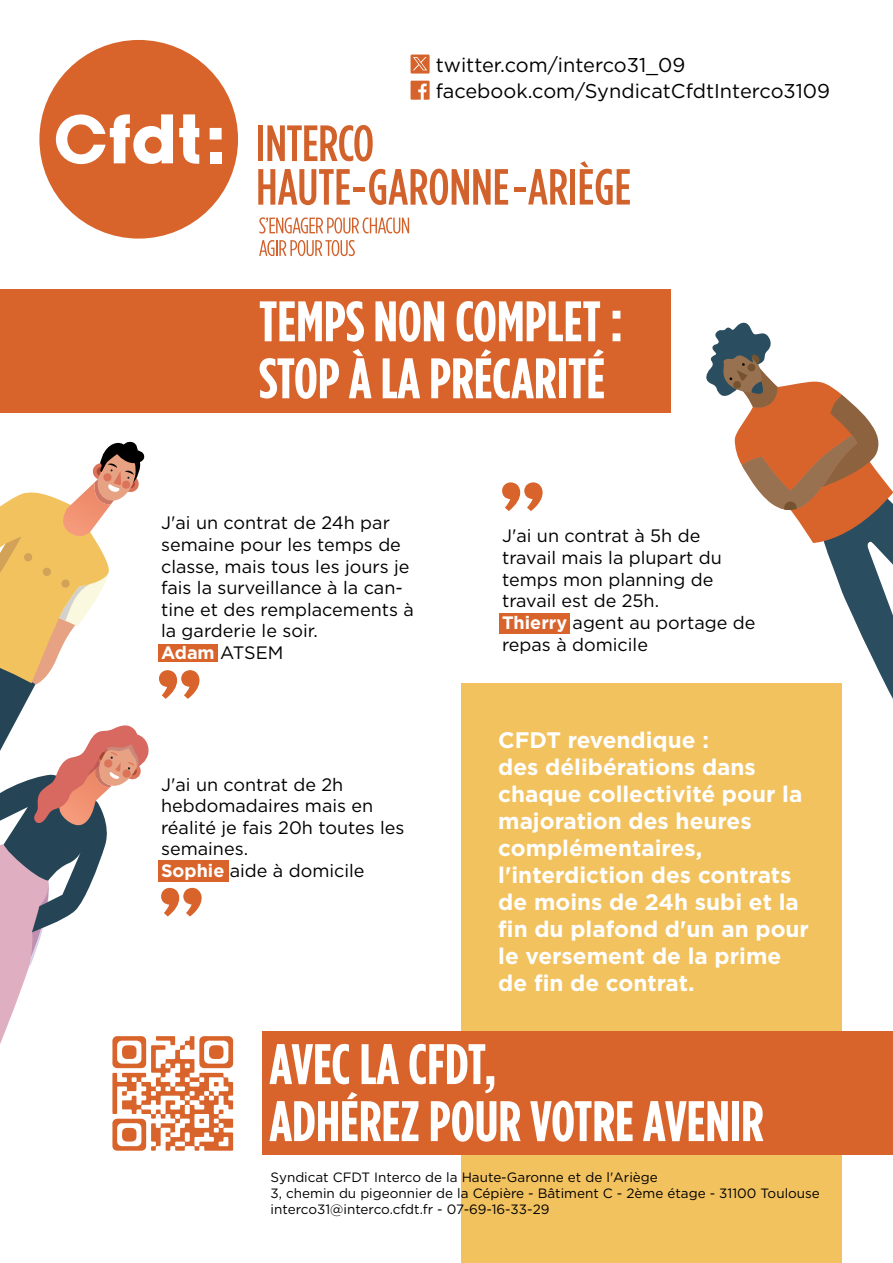
<style>
.page{position:relative;width:893px;height:1263px;background:#fff}
.page>*{position:absolute;margin:0;border:0;box-sizing:border-box;transform-origin:0 0}
.t1{font:700 57px/57px "Gotham Condensed";color:#fff}
.t2{font:700 22.5px/27px "Gotham";color:#fff}
.t3{font:19.95px/26.1px "Gotham";color:#000}
.t4{font:18px/21.6px "Gotham";color:#000}
.t5{font:13.5px/16.2px "Gotham";color:#000}
.s1{font-weight:700;color:#fff}
</style>
<div class="page">
<div style="left:499px;top:613px;width:71px;height:21px;background:#d8642c"></div>
<div style="left:461px;top:683px;width:380px;height:580px;background:#f2c25f"></div>
<div style="left:263px;top:1032px;width:630px;height:123px;background:#d8642c"></div>
<div style="left:0;top:289px;width:670px;height:123px;background:#d8642c"></div>
<div style="left:39px;top:40px;width:199px;height:199px;background:#d8642c;border-radius:50%"></div>
<svg style="left:179px;top:114px;width:20px;height:50px"></svg>
<div style="left:210px;top:128px;width:12px;height:12px;background:#fff"></div>
<div style="left:210px;top:152px;width:12px;height:11px;background:#fff"></div>
<svg style="left:56px;top:114px;width:117px;height:50px"></svg>
<div style="left:258px;top:125px;width:5px;height:36px;background:#d2622c"></div>
<svg style="left:267px;top:125px;width:106px;height:36px"></svg>
<svg style="left:259px;top:217px;width:150px;height:17px"></svg>
<svg style="left:259px;top:240px;width:96px;height:16px"></svg>
<svg style="left:258px;top:169px;width:92px;height:36px"></svg>
<svg style="left:369px;top:169px;width:139px;height:36px"></svg>
<svg style="left:528px;top:169px;width:39px;height:36px"></svg>
<div style="left:570px;top:169px;width:5px;height:36px;background:#d2622c"></div>
<svg style="left:580px;top:161px;width:50px;height:44px"></svg>
<div style="left:514px;top:187px;width:11px;height:5px;background:#d2622c"></div>
<div style="left:353px;top:187px;width:12px;height:5px;background:#d2622c"></div>
<svg style="left:502px;top:482px;width:41px;height:29px"></svg>
<svg style="left:706px;top:322px;width:187px;height:436px"></svg>
<svg style="left:0;top:441px;width:233px;height:710px"></svg>
<svg style="left:411px;top:55px;width:19px;height:19px"></svg>
<svg style="left:411px;top:81px;width:19px;height:19px"></svg>
<p class="t3" style="left:436px;top:52px;width:396px">twitter.com/interco31_09 facebook.com/SyndicatCfdtInterco3109</p>
<h1 class="t1" style="left:259px;top:293px;width:366px">TEMPS NON COMPLET :<br>STOP À LA PRÉCARITÉ</h1>
<p class="t4" style="left:161px;top:512px;width:254px">J'ai un contrat de 24h par semaine pour les temps de classe, mais tous les jours je fais la surveillance à la can&shy;tine et des remplacements à la garderie le soir.<br><span class="s1">Adam</span> ATSEM</p>
<p class="t4" style="left:161px;top:773px;width:245px">J'ai un contrat de 2h hebdomadaires mais en réalité je fais 20h toutes les semaines.<br><span class="s1">Sophie</span> aide à domicile</p>
<p class="t4" style="left:502px;top:525px;width:255px">J'ai un contrat à 5h de travail mais la plupart du temps mon planning de travail est de 25h.<br><span class="s1">Thierry</span> agent au portage de repas à domicile</p>
<p class="t2" style="left:498px;top:726px;width:312px">CFDT revendique :<br>des délibérations dans chaque collectivité pour la majoration des heures complémentaires, l'interdiction des contrats de moins de 24h subi et la fin du plafond d'un an pour le versement de la prime de fin de contrat.</p>
<h1 class="t1" style="left:269px;top:1035px;width:496px">AVEC LA CFDT,<br>ADHÉREZ POUR VOTRE AVENIR</h1>
<p class="t5" style="left:271px;top:1169px;width:551px">Syndicat CFDT Interco de la Haute-Garonne et de l'Ariège<br>3, chemin du pigeonnier de la Cépière - Bâtiment C - 2ème étage - 31100 Toulouse interco31@interco.cfdt.fr - 07-69-16-33-29</p>
</div>
